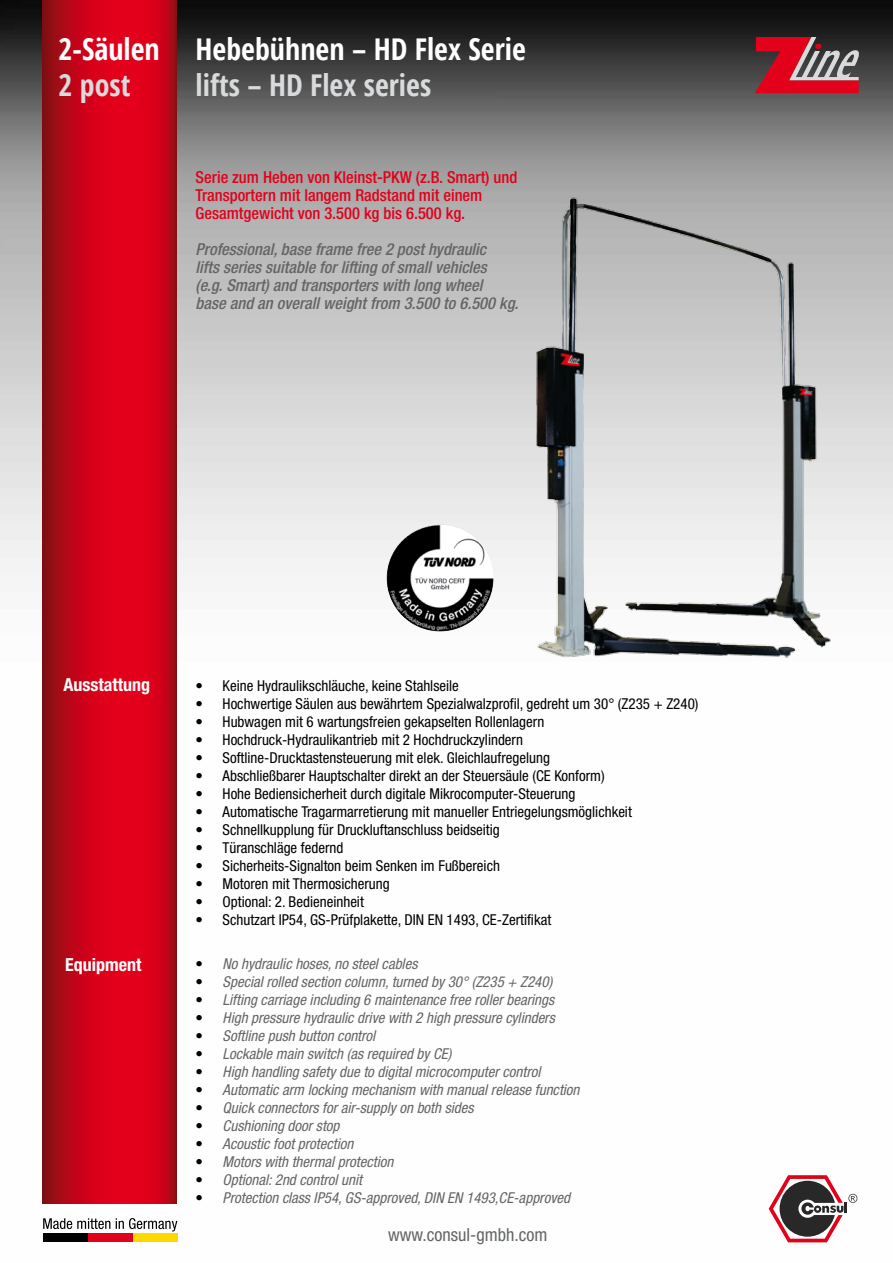
<style>
.page{position:relative;width:893px;height:1263px;background:#fff}
.page>*{position:absolute;margin:0;border:0;box-sizing:border-box;transform-origin:0 0}
.t1{font:700 condensed 30px "Open Sans";color:#fff}
.t2{font:700 condensed 30px "Open Sans";color:#d9dadb}
.t3{font:700 condensed 18px "Helvetica Neue";color:#fff}
.t4{font:condensed 18px "Helvetica Neue";color:#646567}
.t5{font:italic 500 condensed 16.5px/18px "Helvetica Neue";color:#646567}
.t6{font:500 condensed 16.5px/18px "Helvetica Neue";color:#e2001a}
.t7{font:condensed 15px "Helvetica Neue";color:#000}
.t8{font:italic condensed 15px "Helvetica Neue";color:#646567}
.s1{font-style:normal;color:#000}
</style>
<div class="page">
<img style="left:0;top:0;width:893px;height:1243px">
<svg style="left:43px;top:0;width:133px;height:1203px;background:#c80318"></svg>
<div style="left:43px;top:1233px;width:45px;height:8px;background:#000"></div>
<div style="left:88px;top:1233px;width:45px;height:8px;background:#e2001a"></div>
<div style="left:133px;top:1233px;width:45px;height:8px;background:#ffd800"></div>
<svg style="left:43px;top:1218px;width:67px;height:11px"></svg>
<svg style="left:116px;top:1218px;width:61px;height:13px"></svg>
<svg style="left:769px;top:1175px;width:92px;height:67px"></svg>
<svg style="left:755px;top:37px;width:105px;height:56px;background:#a43a47"></svg>
<img style="left:387px;top:524px;width:107px;height:107px;border-radius:53px">
<img style="left:519px;top:190px;width:327px;height:483px">
<h1 class="t1" style="left:59px;top:28px;width:103px">2-Säulen</h1>
<h1 class="t2" style="left:59px;top:64px;width:73px">2 post</h1>
<h1 class="t1" style="left:196px;top:28px;width:332px">Hebebühnen – HD Flex Serie</h1>
<h1 class="t2" style="left:196px;top:64px;width:237px">lifts – HD Flex series</h1>
<p class="t6" style="left:196px;top:168px;width:323px">Serie zum Heben von Kleinst-PKW (z.B. Smart) und<br>Transportern mit langem Radstand mit einem<br>Gesamtgewicht von 3.500 kg bis 6.500 kg.</p>
<p class="t5" style="left:196px;top:240px;width:324px">Professional, base frame free 2 post hydraulic<br>lifts series suitable for lifting of small vehicles<br>(e.g. Smart) and transporters with long wheel<br>base and an overall weight from 3.500 to 6.500 kg.</p>
<p class="t3" style="left:64px;top:674px;width:88px">Ausstattung</p>
<p class="t7" style="left:196px;top:677px;width:265px">• Keine Hydraulikschläuche, keine Stahlseile</p>
<p class="t7" style="left:196px;top:695px;width:504px">• Hochwertige Säulen aus bewährtem Spezialwalzprofil, gedreht um 30° (Z235 + Z240)</p>
<p class="t7" style="left:196px;top:713px;width:350px">• Hubwagen mit 6 wartungsfreien gekapselten Rollenlagern</p>
<p class="t7" style="left:196px;top:731px;width:329px">• Hochdruck-Hydraulikantrieb mit 2 Hochdruckzylindern</p>
<p class="t7" style="left:196px;top:749px;width:356px">• Softline-Drucktastensteuerung mit elek. Gleichlaufregelung</p>
<p class="t7" style="left:196px;top:767px;width:410px">• Abschließbarer Hauptschalter direkt an der Steuersäule (CE Konform)</p>
<p class="t7" style="left:196px;top:785px;width:381px">• Hohe Bediensicherheit durch digitale Mikrocomputer-Steuerung</p>
<p class="t7" style="left:196px;top:803px;width:438px">• Automatische Tragarmarretierung mit manueller Entriegelungsmöglichkeit</p>
<p class="t7" style="left:196px;top:821px;width:306px">• Schnellkupplung für Druckluftanschluss beidseitig</p>
<p class="t7" style="left:196px;top:839px;width:149px">• Türanschläge federnd</p>
<p class="t7" style="left:196px;top:857px;width:306px">• Sicherheits-Signalton beim Senken im Fußbereich</p>
<p class="t7" style="left:196px;top:875px;width:196px">• Motoren mit Thermosicherung</p>
<p class="t7" style="left:196px;top:893px;width:170px">• Optional: 2. Bedieneinheit</p>
<p class="t7" style="left:196px;top:911px;width:357px">• Schutzart IP54, GS-Prüfplakette, DIN EN 1493, CE-Zertifikat</p>
<p class="t8" style="left:196px;top:955px;width:223px"><span class="s1">•</span> No hydraulic hoses, no steel cables</p>
<p class="t8" style="left:196px;top:973px;width:358px"><span class="s1">•</span> Special rolled section column, turned by 30° (Z235 + Z240)</p>
<p class="t8" style="left:196px;top:991px;width:360px"><span class="s1">•</span> Lifting carriage including 6 maintenance free roller bearings</p>
<p class="t8" style="left:196px;top:1009px;width:361px"><span class="s1">•</span> High pressure hydraulic drive with 2 high pressure cylinders</p>
<p class="t8" style="left:196px;top:1027px;width:181px"><span class="s1">•</span> Softline push button control</p>
<p class="t8" style="left:196px;top:1045px;width:257px"><span class="s1">•</span> Lockable main switch (as required by CE)</p>
<p class="t8" style="left:196px;top:1063px;width:346px"><span class="s1">•</span> High handling safety due to digital microcomputer control</p>
<p class="t8" style="left:196px;top:1081px;width:385px"><span class="s1">•</span> Automatic arm locking mechanism with manual release function</p>
<p class="t8" style="left:196px;top:1099px;width:279px"><span class="s1">•</span> Quick connectors for air-supply on both sides</p>
<p class="t8" style="left:196px;top:1117px;width:145px"><span class="s1">•</span> Cushioning door stop</p>
<p class="t8" style="left:196px;top:1135px;width:159px"><span class="s1">•</span> Acoustic foot protection</p>
<p class="t8" style="left:196px;top:1153px;width:199px"><span class="s1">•</span> Motors with thermal protection</p>
<p class="t8" style="left:196px;top:1171px;width:168px"><span class="s1">•</span> Optional: 2nd control unit</p>
<p class="t8" style="left:196px;top:1189px;width:376px"><span class="s1">•</span> Protection class IP54, GS-approved, DIN EN 1493,CE-approved</p>
<p class="t3" style="left:65px;top:954px;width:78px">Equipment</p>
<p class="t4" style="left:388px;top:1224px;width:161px">www.consul-gmbh.com</p>
</div>
